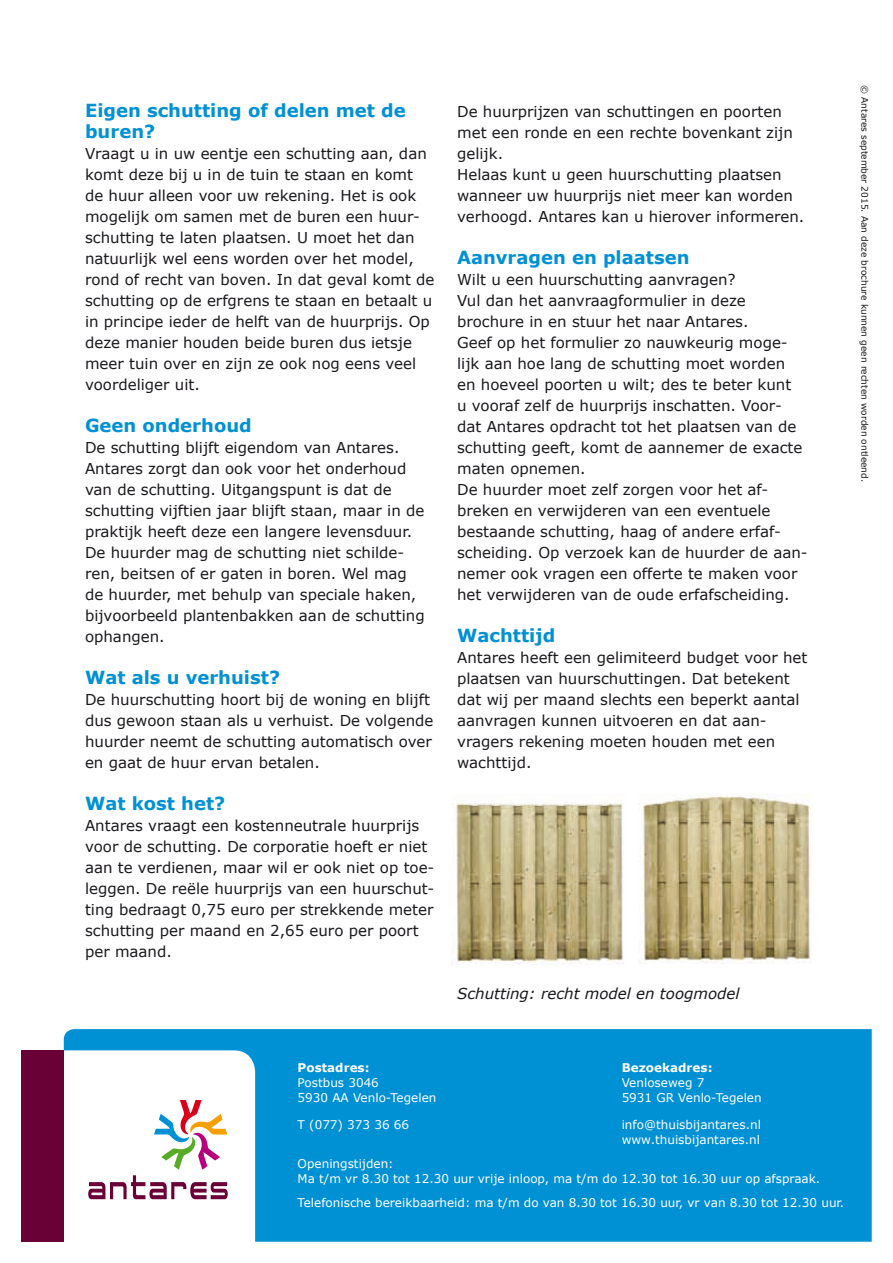
<style>
.page{position:relative;width:893px;height:1263px;background:#fff}
.page>*{position:absolute;margin:0;border:0;box-sizing:border-box;transform-origin:0 0}
.t1{font:700 18px/21px "Verdana";color:#0090d4}
.t2{font:15px/21px "Verdana";color:#1a171c}
.t3{font:italic 15px "Verdana";color:#1a171c}
.t4{font:12px/15px "Verdana";color:#fff}
.t5{font:700 12px "Verdana";color:#fff}
.t6{font:9px "Verdana";color:#1a171c}
</style>
<div class="page">
<img style="left:452px;top:803px;width:172px;height:161px">
<img style="left:638px;top:794px;width:173px;height:170px">
<div style="left:64px;top:1029px;width:808px;height:213px;background:#0090d4"></div>
<svg style="left:64px;top:1050px;width:191px;height:192px"></svg>
<div style="left:21px;top:1050px;width:43px;height:192px;background:#690036"></div>
<svg style="left:88px;top:1100px;width:140px;height:99px"></svg>
<p class="t1" style="left:85px;top:100px;width:322px">Eigen schutting of delen met de buren?</p>
<p class="t2" style="left:85px;top:143px;width:351px">Vraagt u in uw eentje een schutting aan, dan komt deze bij u in de tuin te staan en komt de huur alleen voor uw rekening. Het is ook mogelijk om samen met de buren een huur&shy;schutting te laten plaatsen. U moet het dan natuurlijk wel eens worden over het model, rond of recht van boven. In dat geval komt de schutting op de erfgrens te staan en betaalt u in principe ieder de helft van de huurprijs. Op deze manier houden beide buren dus ietsje meer tuin over en zijn ze ook nog eens veel voordeliger uit.</p>
<p class="t1" style="left:85px;top:415px;width:168px">Geen onderhoud</p>
<p class="t2" style="left:85px;top:437px;width:341px">De schutting blijft eigendom van Antares.<br>Antares zorgt dan ook voor het onderhoud van de schutting. Uitgangspunt is dat de schutting vijftien jaar blijft staan, maar in de praktijk heeft deze een langere levensduur.<br>De huurder mag de schutting niet schilde&shy;ren, beitsen of er gaten in boren. Wel mag de huurder, met behulp van speciale haken, bijvoorbeeld plantenbakken aan de schutting ophangen.</p>
<p class="t1" style="left:85px;top:667px;width:197px">Wat als u verhuist?</p>
<p class="t2" style="left:85px;top:689px;width:350px">De huurschutting hoort bij de woning en blijft dus gewoon staan als u verhuist. De volgende huurder neemt de schutting automatisch over en gaat de huur ervan betalen.</p>
<p class="t1" style="left:85px;top:793px;width:142px">Wat kost het?</p>
<p class="t2" style="left:85px;top:815px;width:351px">Antares vraagt een kostenneutrale huurprijs voor de schutting. De corporatie hoeft er niet aan te verdienen, maar wil er ook niet op toe&shy;leggen. De reële huurprijs van een huurschut&shy;ting bedraagt 0,75 euro per strekkende meter schutting per maand en 2,65 euro per poort per maand.</p>
<p class="t2" style="left:457px;top:101px;width:349px">De huurprijzen van schuttingen en poorten met een ronde en een rechte bovenkant zijn gelijk.<br>Helaas kunt u geen huurschutting plaatsen wanneer uw huurprijs niet meer kan worden verhoogd. Antares kan u hierover informeren.</p>
<p class="t1" style="left:457px;top:247px;width:234px">Aanvragen en plaatsen</p>
<p class="t2" style="left:457px;top:269px;width:352px">Wilt u een huurschutting aanvragen?<br>Vul dan het aanvraagformulier in deze brochure in en stuur het naar Antares.<br>Geef op het formulier zo nauwkeurig moge&shy;lijk aan hoe lang de schutting moet worden<br>en hoeveel poorten u wilt; des te beter kunt<br>u vooraf zelf de huurprijs inschatten. Voor&shy;dat Antares opdracht tot het plaatsen van de schutting geeft, komt de aannemer de exacte maten opnemen.<br>De huurder moet zelf zorgen voor het af&shy;breken en verwijderen van een eventuele bestaande schutting, haag of andere erfaf&shy;scheiding. Op verzoek kan de huurder de aan&shy;nemer ook vragen een offerte te maken voor het verwijderen van de oude erfafscheiding.</p>
<p class="t1" style="left:457px;top:625px;width:100px">Wachttijd</p>
<p class="t2" style="left:457px;top:647px;width:352px">Antares heeft een gelimiteerd budget voor het plaatsen van huurschuttingen. Dat betekent dat wij per maand slechts een beperkt aantal aanvragen kunnen uitvoeren en dat aan&shy;vragers rekening moeten houden met een wachttijd.</p>
<p class="t3" style="left:457px;top:983px;width:284px">Schutting: recht model en toogmodel</p>
<p class="t6" style="left:871px;top:85px;width:398px;rotate:90deg">© Antares september 2015. Aan deze brochure kunnen geen rechten worden ontleend.</p>
<p class="t5" style="left:298px;top:1059px;width:73px">Postadres:</p>
<p class="t5" style="left:622px;top:1059px;width:92px">Bezoekadres:</p>
<p class="t4" style="left:298px;top:1075px;width:83px">Postbus 3046</p>
<p class="t4" style="left:622px;top:1075px;width:84px">Venloseweg 7</p>
<p class="t4" style="left:298px;top:1090px;width:140px">5930 AA Venlo-Tegelen</p>
<p class="t4" style="left:622px;top:1090px;width:142px">5931 GR Venlo-Tegelen</p>
<p class="t4" style="left:298px;top:1117px;width:113px">T (077) 373 36 66</p>
<p class="t4" style="left:622px;top:1117px;width:141px">info@thuisbijantares.nl www.thuisbijantares.nl</p>
<p class="t4" style="left:298px;top:1156px;width:524px">Openingstijden:<br>Ma t/m vr 8.30 tot 12.30 uur vrije inloop, ma t/m do 12.30 tot 16.30 uur op afspraak.</p>
<p class="t4" style="left:298px;top:1195px;width:548px">Telefonische bereikbaarheid: ma t/m do van 8.30 tot 16.30 uur, vr van 8.30 tot 12.30 uur.</p>
<p class="t5" style="left:298px;top:1071px;width:73px">Postadres:</p>
<p class="t5" style="left:622px;top:1071px;width:92px">Bezoekadres:</p>
<p class="t4" style="left:298px;top:1087px;width:83px">Postbus 3046</p>
<p class="t4" style="left:622px;top:1087px;width:84px">Venloseweg 7</p>
<p class="t4" style="left:622px;top:1129px;width:141px">info@thuisbijantares.nl</p>
<p class="t4" style="left:298px;top:1168px;width:98px">Openingstijden:</p>
</div>
